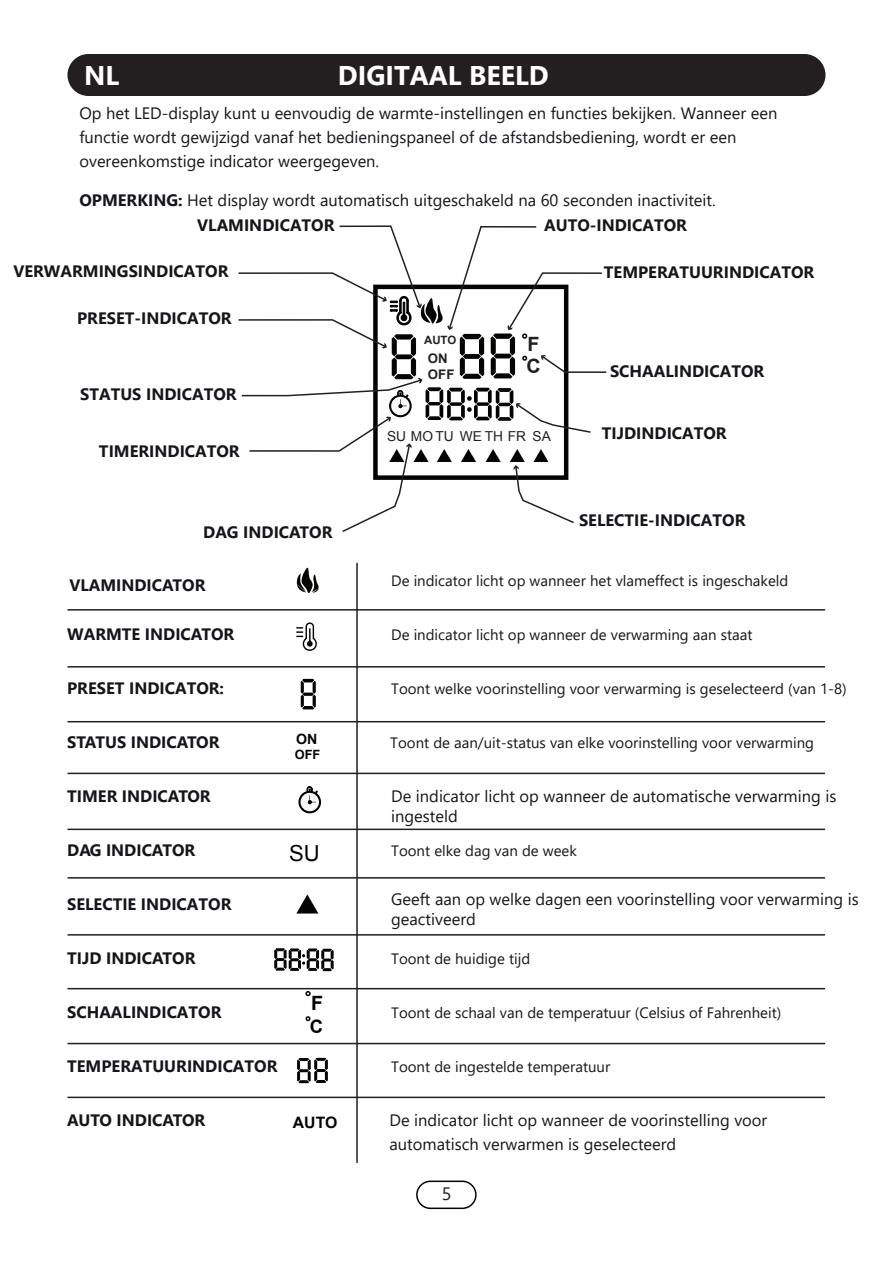
<style>
.page{position:relative;width:893px;height:1263px;background:#fff}
.page>*{position:absolute;margin:0;border:0;box-sizing:border-box;transform-origin:0 0}
.t1{font:700 27px "Segoe UI";color:#fff}
.t2{font:22.2px "Arial";color:#040503}
.t3{font:700 19.65px/21.5px "Arial";color:#231f20}
.t4{font:700 19.65px "Arial";color:#040503}
.t5{font:700 18.45px "Arial";color:#040503}
.t6{font:18px "Segoe UI";color:#231f20}
.t7{font:16.5px/24px "Segoe UI";color:#17151a}
.t8{font:700 16.5px "Segoe UI";color:#17151a}
.t9{font:700 15.75px "Arial";color:#040503}
.t10{font:15px "Segoe UI";color:#17151a}
.t11{font:700 14.1px "Arial";color:#040503}
.t12{font:13.8px "Arial";color:#231f20}
.t13{font:700 13.2px/16px "Arial";color:#231f20}
.t14{font:700 12.75px "Arial";color:#040503}
.t15{font:700 11.4px "Arial";color:#231f20}
.s1{font-weight:700}
</style>
<div class="page">
<div style="left:416px;top:1180px;width:61px;height:29px;border:2px solid #040503;border-radius:14px"></div>
<div style="left:67px;top:54px;width:758px;height:42px;background:#231f20;border-radius:21px"></div>
<svg style="left:238px;top:225px;width:369px;height:307px"></svg>
<hr style="left:68px;top:609px;width:757px;height:1px;background:#231f20">
<hr style="left:68px;top:666px;width:757px;height:1px;background:#231f20">
<hr style="left:68px;top:721px;width:757px;height:1px;background:#231f20">
<hr style="left:68px;top:773px;width:757px;height:1px;background:#231f20">
<hr style="left:68px;top:828px;width:757px;height:2px;background:#231f20">
<hr style="left:68px;top:877px;width:757px;height:1px;background:#231f20">
<hr style="left:68px;top:934px;width:757px;height:1px;background:#231f20">
<hr style="left:68px;top:988px;width:757px;height:1px;background:#231f20">
<hr style="left:68px;top:1043px;width:757px;height:1px;background:#231f20">
<hr style="left:68px;top:1096px;width:757px;height:2px;background:#231f20">
<hr style="left:356px;top:563px;width:2px;height:600px;background:#231f20">
<svg style="left:296px;top:567px;width:23px;height:26px"></svg>
<svg style="left:296px;top:622px;width:21px;height:29px"></svg>
<svg style="left:301px;top:679px;width:15px;height:30px"></svg>
<svg style="left:298px;top:786px;width:23px;height:27px"></svg>
<svg style="left:296px;top:894px;width:22px;height:19px"></svg>
<svg style="left:274px;top:948px;width:60px;height:23px"></svg>
<svg style="left:305px;top:1016px;width:6px;height:6px"></svg>
<svg style="left:305px;top:991px;width:6px;height:5px"></svg>
<svg style="left:297px;top:1058px;width:31px;height:25px"></svg>
<h1 class="t1" style="left:84px;top:50px;width:37px">NL</h1>
<h1 class="t1" style="left:338px;top:49px;width:212px">DIGITAAL BEELD</h1>
<p class="t7" style="left:79px;top:99px;width:699px">Op het LED-display kunt u eenvoudig de warmte-instellingen en functies bekijken. Wanneer een functie wordt gewijzigd vanaf het bedieningspaneel of de afstandsbediening, wordt er een overeenkomstige indicator weergegeven.</p>
<p class="t7" style="left:79px;top:186px;width:638px"><span class="s1">OPMERKING:</span> Het display wordt automatisch uitgeschakeld na 60 seconden inactiviteit.</p>
<p class="t8" style="left:197px;top:209px;width:139px">VLAMINDICATOR</p>
<p class="t8" style="left:13px;top:256px;width:217px">VERWARMINGSINDICATOR</p>
<p class="t8" style="left:77px;top:302px;width:156px">PRESET-INDICATOR</p>
<p class="t8" style="left:80px;top:379px;width:158px">STATUS INDICATOR</p>
<p class="t8" style="left:99px;top:436px;width:142px">TIMERINDICATOR</p>
<p class="t8" style="left:203px;top:526px;width:131px">DAG INDICATOR</p>
<p class="t8" style="left:69px;top:570px;width:138px">VLAMINDICATOR</p>
<p class="t8" style="left:544px;top:210px;width:144px">AUTO-INDICATOR</p>
<p class="t15" style="left:424px;top:333px;width:34px">AUTO</p>
<p class="t13" style="left:428px;top:350px;width:28px">ON<br>OFF</p>
<p class="t3" style="left:527px;top:334px;width:16px">F<br>C</p>
<p class="t12" style="left:387px;top:428px;width:165px">SU MO TU WE TH FR SA</p>
<p class="t8" style="left:604px;top:257px;width:212px">TEMPERATUURINDICATOR</p>
<p class="t8" style="left:610px;top:356px;width:156px">SCHAALINDICATOR</p>
<p class="t8" style="left:602px;top:418px;width:126px">TIJDINDICATOR</p>
<p class="t8" style="left:579px;top:505px;width:168px">SELECTIE-INDICATOR</p>
<p class="t10" style="left:391px;top:567px;width:399px">De indicator licht op wanneer het vlameffect is ingeschakeld</p>
<p class="t8" style="left:67px;top:619px;width:169px">WARMTE INDICATOR</p>
<p class="t10" style="left:391px;top:621px;width:363px">De indicator licht op wanneer de verwarming aan staat</p>
<p class="t8" style="left:67px;top:673px;width:158px">PRESET INDICATOR:</p>
<p class="t10" style="left:391px;top:675px;width:457px">Toont welke voorinstelling voor verwarming is geselecteerd (van 1-8)</p>
<p class="t8" style="left:67px;top:736px;width:154px">STATUS INDICATOR</p>
<p class="t10" style="left:390px;top:729px;width:425px">Toont de aan/uit-status van elke voorinstelling voor verwarming</p>
<p class="t8" style="left:67px;top:790px;width:145px">TIMER INDICATOR</p>
<p class="t7" style="left:391px;top:785px;width:447px;line-height:19.8px">De indicator licht op wanneer de automatische verwarming is ingesteld</p>
<p class="t8" style="left:67px;top:844px;width:130px">DAG INDICATOR</p>
<p class="t10" style="left:391px;top:837px;width:187px">Toont elke dag van de week</p>
<p class="t8" style="left:67px;top:889px;width:166px">SELECTIE INDICATOR</p>
<p class="t7" style="left:391px;top:888px;width:469px;line-height:19.8px">Geeft aan op welke dagen een voorinstelling voor verwarming is geactiveerd</p>
<p class="t8" style="left:67px;top:952px;width:130px">TIJD INDICATOR</p>
<p class="t10" style="left:391px;top:945px;width:140px">Toont de huidige tijd</p>
<p class="t8" style="left:67px;top:997px;width:156px">SCHAALINDICATOR</p>
<p class="t10" style="left:391px;top:999px;width:392px">Toont de schaal van de temperatuur (Celsius of Fahrenheit)</p>
<p class="t8" style="left:67px;top:1051px;width:212px">TEMPERATUURINDICATOR</p>
<p class="t10" style="left:391px;top:1053px;width:221px">Toont de ingestelde temperatuur</p>
<p class="t8" style="left:67px;top:1114px;width:140px">AUTO INDICATOR</p>
<p class="t7" style="left:390px;top:1107px;width:379px">De indicator licht op wanneer de voorinstelling voor automatisch verwarmen is geselecteerd</p>
<p class="t11" style="left:296px;top:731px;width:23px">ON</p>
<p class="t14" style="left:295px;top:747px;width:27px">OFF</p>
<h2 class="t2" style="left:289px;top:840px;width:32px">SU</h2>
<p class="t4" style="left:311px;top:992px;width:14px">F</p>
<p class="t5" style="left:310px;top:1015px;width:15px">C</p>
<p class="t9" style="left:293px;top:1114px;width:46px">AUTO</p>
<p class="t6" style="left:442px;top:1177px;width:11px">5</p>
</div>
